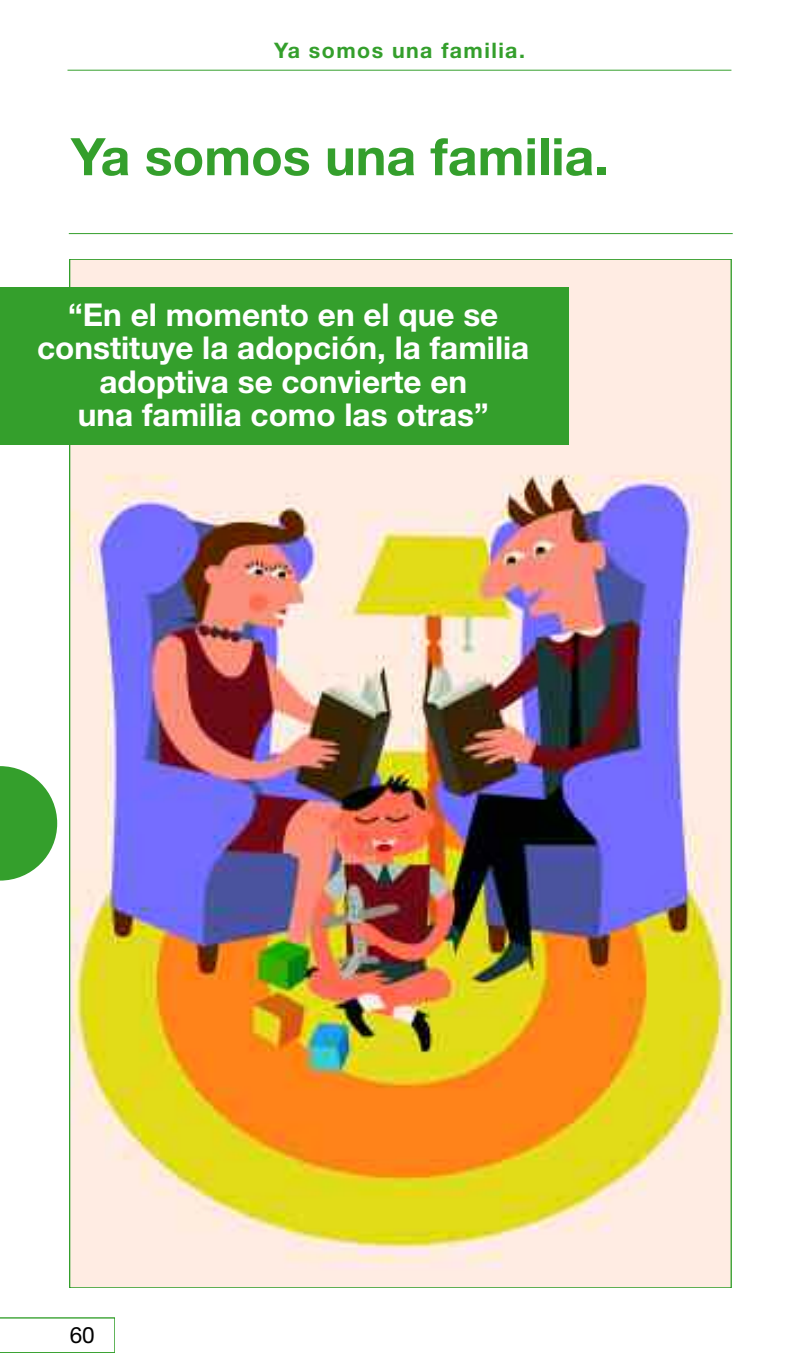
<style>
.page{position:relative;width:798px;height:1372px;background:#fff}
.page>*{position:absolute;margin:0;border:0;box-sizing:border-box;transform-origin:0 0}
.t1{font:700 51.75px "Helvetica Neue";color:#349f2c}
.t2{font:700 31.5px/33.5px "Helvetica Neue";color:#fff;text-align:center}
.t3{font:22.5px "Helvetica Neue";color:#000}
.t4{font:700 21.38px "Helvetica Neue";letter-spacing:.065em;color:#349f2c}
</style>
<div class="page">
<hr style="left:67px;top:70px;width:664px;height:1px;background:#349f2c">
<svg style="left:0;top:1317px;width:115px;height:35px"></svg>
<svg style="left:0;top:766px;width:57px;height:114px"></svg>
<img style="left:72px;top:261px;width:657px;height:1024px">
<hr style="left:69px;top:233px;width:663px;height:1px;background:#349f2c">
<div style="left:0;top:287px;width:569px;height:158px;background:#349f2c"></div>
<p class="t4" style="left:274px;top:37px;width:252px">Ya somos una familia.</p>
<h1 class="t1" style="left:71px;top:125px;width:539px">Ya somos una familia.</h1>
<p class="t2" style="left:37px;top:297px;width:493px">“En el momento en el que se constituye la adopción, la familia adoptiva se convierte en<br>una familia como las otras”</p>
<p class="t3" style="left:70px;top:1326px;width:27px">60</p>
</div>
